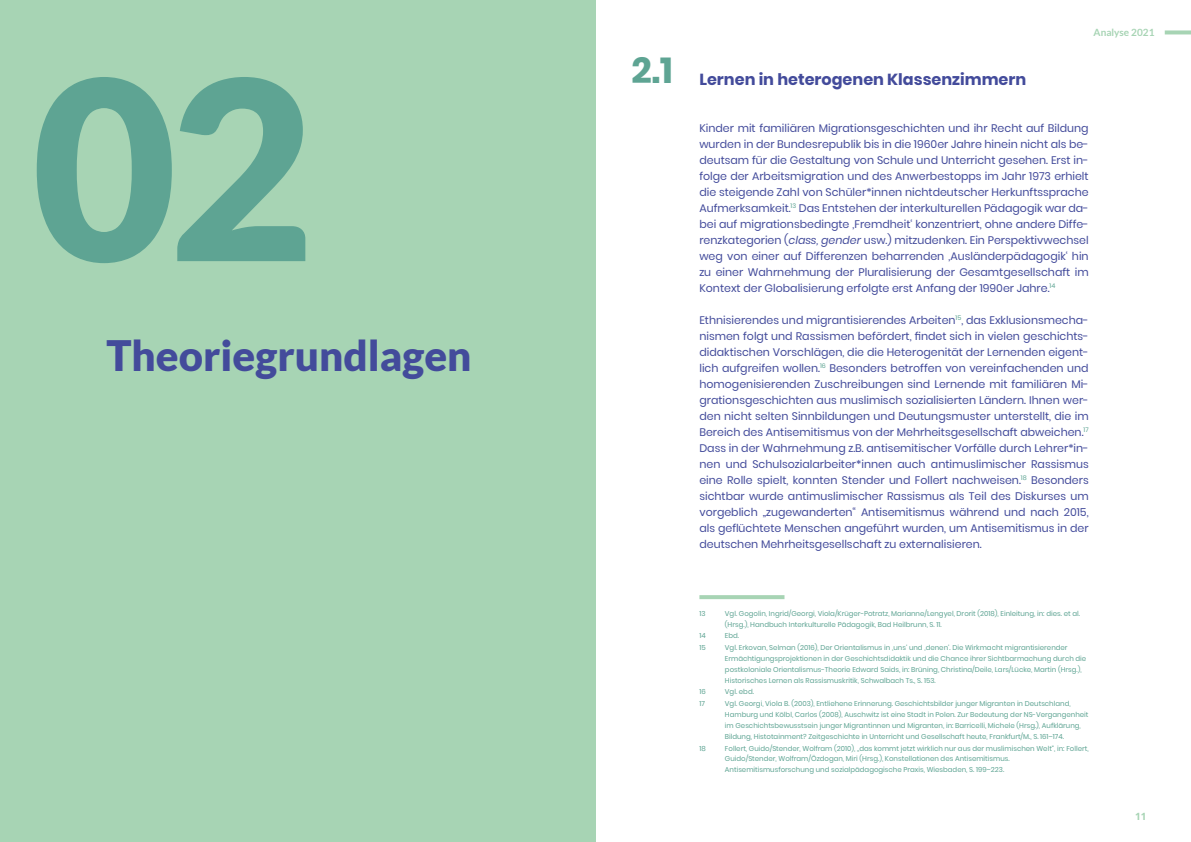
<style>
.page{position:relative;width:1191px;height:842px;background:#fff}
.page>*{position:absolute;margin:0;border:0;box-sizing:border-box;transform-origin:0 0}
.t1{font:900 250px "Lato";color:#5ea493}
.t2{font:900 42px "Lato";color:#434b9b}
.t3{font:700 36px "Poppins";color:#5ea493}
.t4{font:700 16px "Poppins";color:#434b9b}
.t5{font:11px/16px "Poppins";color:#434b9b;text-align:justify}
.t6{font:700 10px "Lato";color:#a7d4b4}
.t7{font:700 10px "Noto Sans";color:#a7d4b4}
.t8{font:7px/11px "Poppins";color:#5ea493}
.s1{font-style:italic}
</style>
<div class="page">
<svg style="left:1164px;top:30px;width:27px;height:4px"></svg>
<div style="left:0;top:0;width:595px;height:842px;background:#a7d4b4"></div>
<svg style="left:699px;top:595px;width:85px;height:4px"></svg>
<h1 class="t1" style="left:32px;top:23px;width:284px">02</h1>
<h2 class="t2" style="left:106px;top:331px;width:367px">Theoriegrundlagen</h2>
<h3 class="t3" style="left:631px;top:50px;width:43px">2.1</h3>
<h3 class="t4" style="left:699px;top:70px;width:328px">Lernen in heterogenen Klassenzimmern</h3>
<p class="t6" style="left:1093px;top:26px;width:62px">Analyse 2021</p>
<p class="t5" style="left:699px;top:120px;width:391px">Kinder mit familiären Migrationsgeschichten und ihr Recht auf Bildung wurden in der Bundesrepublik bis in die 1960er Jahre hinein nicht als be&shy;deutsam für die Gestaltung von Schule und Unterricht gesehen. Erst in&shy;folge der Arbeitsmigration und des Anwerbestopps im Jahr 1973 erhielt die steigende Zahl von Schüler*innen nichtdeutscher Herkunftssprache Aufmerksamkeit.<sup>13</sup> Das Entstehen der interkulturellen Pädagogik war da&shy;bei auf migrationsbedingte ‚Fremdheit‘ konzentriert, ohne andere Diffe&shy;renzkategorien (<span class="s1">class, gender</span> usw.) mitzudenken. Ein Perspektivwechsel weg von einer auf Differenzen beharrenden ‚Ausländerpädagogik‘ hin zu einer Wahrnehmung der Pluralisierung der Gesamtgesellschaft im Kontext der Globalisierung erfolgte erst Anfang der 1990er Jahre.<sup>14</sup></p>
<p class="t5" style="left:699px;top:312px;width:391px">Ethnisierendes und migrantisierendes Arbeiten<sup>15</sup>, das Exklusionsmecha&shy;nismen folgt und Rassismen befördert, findet sich in vielen geschichts&shy;didaktischen Vorschlägen, die die Heterogenität der Lernenden eigent&shy;lich aufgreifen wollen.<sup>16</sup> Besonders betroffen von vereinfachenden und homogenisierenden Zuschreibungen sind Lernende mit familiären Mi&shy;grationsgeschichten aus muslimisch sozialisierten Ländern. Ihnen wer&shy;den nicht selten Sinnbildungen und Deutungsmuster unterstellt, die im Bereich des Antisemitismus von der Mehrheitsgesellschaft abweichen.<sup>17<br></sup>Dass in der Wahrnehmung z.B. antisemitischer Vorfälle durch Lehrer*in&shy;nen und Schulsozialarbeiter*innen auch antimuslimischer Rassismus eine Rolle spielt, konnten Stender und Follert nachweisen.<sup>18</sup> Besonders sichtbar wurde antimuslimischer Rassismus als Teil des Diskurses um vorgeblich „zugewanderten“ Antisemitismus während und nach 2015, als geflüchtete Menschen angeführt wurden, um Antisemitismus in der deutschen Mehrheitsgesellschaft zu externalisieren.</p>
<p class="t8" style="left:699px;top:608px;width:8px">13</p>
<p class="t8" style="left:725px;top:608px;width:356px">Vgl. Gogolin, Ingrid/Georgi, Viola/Krüger-Potratz, Marianne/Lengyel, Drorit (2018), Einleitung, in: dies. et al. (Hrsg.), Handbuch Interkulturelle Pädagogik, Bad Heilbrunn, S. 11.</p>
<p class="t8" style="left:699px;top:630px;width:8px">14</p>
<p class="t8" style="left:725px;top:630px;width:16px">Ebd.</p>
<p class="t8" style="left:699px;top:642px;width:8px">15</p>
<p class="t8" style="left:725px;top:642px;width:363px">Vgl. Erkovan, Selman (2016), Der Orientalismus in ‚uns‘ und ‚denen‘. Die Wirkmacht migrantisierender Ermächtigungsprojektionen in der Geschichtsdidaktik und die Chance ihrer Sichtbarmachung durch die postkoloniale Orientalismus-Theorie Edward Saids, in: Brüning, Christina/Deile, Lars/Lücke, Martin (Hrsg.), Historisches Lernen als Rassismuskritik, Schwalbach Ts., S. 153.</p>
<p class="t8" style="left:699px;top:686px;width:8px">16</p>
<p class="t8" style="left:725px;top:686px;width:30px">Vgl. ebd.</p>
<p class="t8" style="left:699px;top:698px;width:7px">17</p>
<p class="t8" style="left:725px;top:698px;width:365px">Vgl. Georgi, Viola B. (2003), Entliehene Erinnerung. Geschichtsbilder junger Migranten in Deutschland, Hamburg und Kölbl, Carlos (2008), Auschwitz ist eine Stadt in Polen. Zur Bedeutung der NS-Vergangenheit im Geschichtsbewusstsein junger Migrantinnen und Migranten, in: Barricelli, Michele (Hrsg.), Aufklärung, Bildung, Histotainment? Zeitgeschichte in Unterricht und Gesellschaft heute, Frankfurt/M., S. 161–174.</p>
<p class="t8" style="left:699px;top:742px;width:8px">18</p>
<p class="t8" style="left:725px;top:742px;width:365px">Follert, Guido/Stender, Wolfram (2010), „das kommt jetzt wirklich nur aus der muslimischen Welt“, in: Follert,<br>Guido/Stender, Wolfram/Özdogan, Miri (Hrsg.), Konstellationen des Antisemitismus.<br>Antisemitismusforschung und sozialpädagogische Praxis, Wiesbaden, S. 199–223.</p>
<p class="t7" style="left:1135px;top:809px;width:13px">11</p>
</div>
